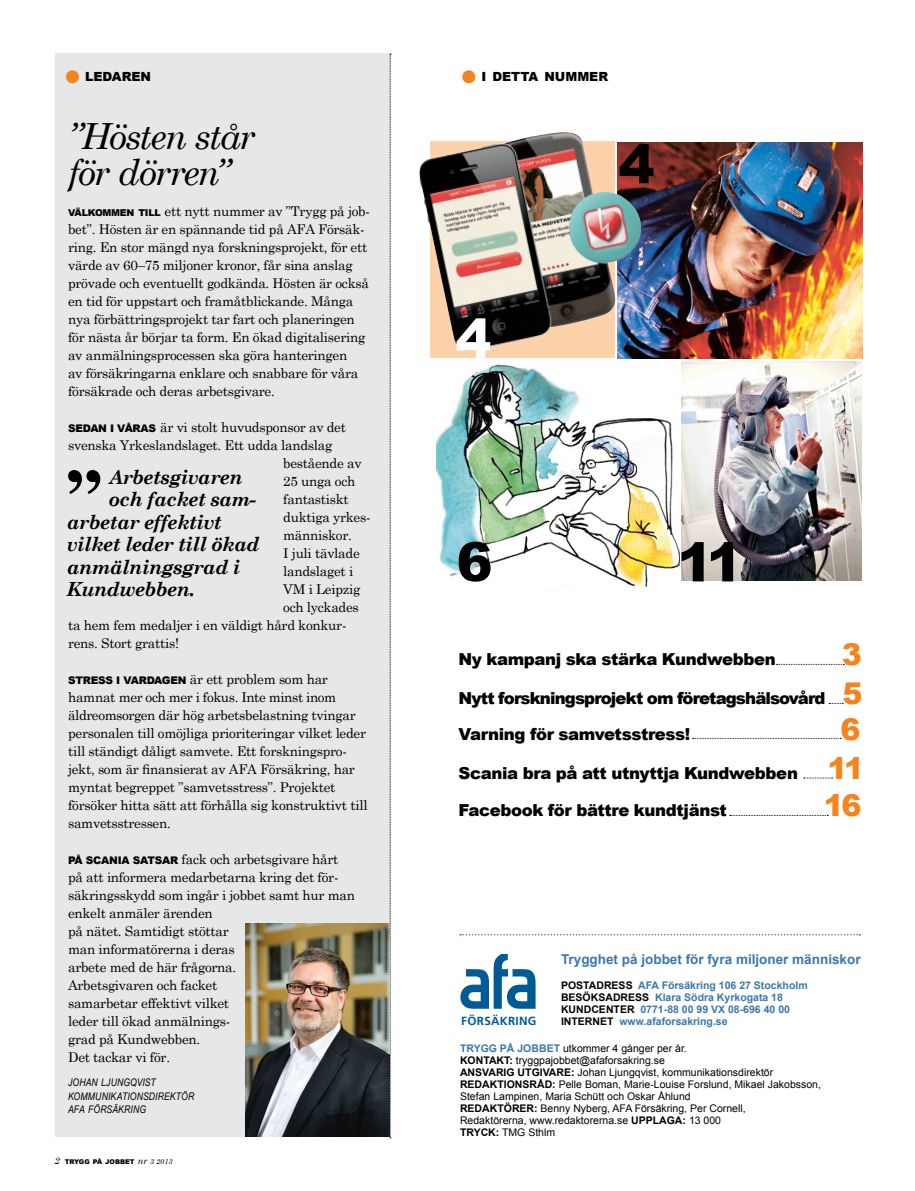
<style>
.page{position:relative;width:915px;height:1191px;background:#fff}
.page>*{position:absolute;margin:0;border:0;box-sizing:border-box;transform-origin:0 0}
.t1{font:900 54px "Arial";color:#000}
.t2{font:900 54px "Arial";color:#fff}
.t3{font:italic 36px/36px "Century Schoolbook";letter-spacing:-.05em;color:#000}
.t4{font:900 30px "Arial";color:#f5841f}
.t5{font:italic 700 19.5px "Century Schoolbook";letter-spacing:-.03em;color:#000}
.t6{font:900 16.5px/36px "Arial";letter-spacing:-.055em;color:#000}
.t7{font:13.5px/18px "Century Schoolbook";letter-spacing:-.02em;color:#000}
.t8{font:700 13.5px "Arial";color:#3b78ab}
.t9{font:900 12.6px "Arial";color:#000}
.t10{font:700 11.85px "Frutiger LT Std";letter-spacing:.02em;color:#005a96}
.t11{font:10.5px/12px "Arial";color:#000}
.t12{font:700 10.5px/12px "Arial";color:#3b78ab}
.t13{font:italic 10.5px/13.5px "Arial Narrow";letter-spacing:.01em;color:#000}
.t14{font:700 10.5px "Arial";color:#000}
.t15{font:900 6.45px "Arial";color:#000}
.s1{color:#f5841f}
.s2{font-family:"Arial";font-weight:900;font-size:9.45px}
.s3{font-family:"Arial";font-weight:900;font-size:10.5px}
.s4{font-size:30px;color:#f5841f}
.s5{color:#000}
.s6{font-weight:700}
.s7{font-family:"Century Schoolbook";font-weight:400;font-style:italic;font-size:9.3px}
.s8{font-family:"Century Schoolbook";font-weight:400;font-style:italic;font-size:7.2px}
</style>
<div class="page">
<div style="left:429px;top:141px;width:185px;height:216px;background:#fdd2ab"></div>
<div style="left:55px;top:53px;width:335px;height:1084px;background:#e6e7e8"></div>
<svg style="left:68px;top:470px;width:32px;height:24px"></svg>
<svg style="left:389px;top:54px;width:2px;height:1084px;background:#a9abab"></svg>
<svg style="left:460px;top:954px;width:75px;height:54px"></svg>
<svg style="left:460px;top:934px;width:400px;height:1px"></svg>
<img style="left:681px;top:361px;width:180px;height:220px">
<img style="left:436px;top:364px;width:243px;height:223px">
<img style="left:245px;top:923px;width:144px;height:213px">
<img style="left:617px;top:142px;width:244px;height:217px">
<svg style="left:729px;top:815px;width:99px;height:1px"></svg>
<svg style="left:776px;top:664px;width:68px;height:1px"></svg>
<svg style="left:828px;top:703px;width:15px;height:1px"></svg>
<svg style="left:692px;top:738px;width:148px;height:1px"></svg>
<svg style="left:803px;top:777px;width:29px;height:1px"></svg>
<img style="left:419px;top:132px;width:227px;height:220px">
<p class="t9" style="left:65px;top:70px;width:87px"><span class="s1">●</span> LEDAREN</p>
<p class="t9" style="left:461px;top:70px;width:148px"><span class="s1">●</span> I DETTA NUMMER</p>
<h2 class="t3" style="left:68px;top:117px;width:189px">”Hösten står för dörren”</h2>
<p class="t7" style="left:68px;top:202px;width:303px"><span class="s2">VÄLKOMMEN TILL</span> ett nytt nummer av ”Trygg på job&shy;bet”. Hösten är en spännande tid på AFA Försäk&shy;ring. En stor mängd nya forskningsprojekt, för ett värde av 60–75 miljoner kronor, får sina anslag prövade och eventuellt godkända. Hösten är också en tid för uppstart och framåtblickande. Många nya förbättringsprojekt tar fart och planeringen för nästa år börjar ta form. En ökad digitalisering av anmälningsprocessen ska göra hanteringen<br>av försäkringarna enklare och snabbare för våra försäkrade och deras arbetsgivare.</p>
<p class="t7" style="left:68px;top:418px;width:279px"><span class="s3">Sedan i våras</span> är vi stolt huvudsponsor av det</p>
<p class="t7" style="left:68px;top:436px;width:265px">svenska Yrkeslandslaget. Ett udda landslag</p>
<p class="t7" style="left:283px;top:454px;width:80px">bestående av</p>
<p class="t7" style="left:283px;top:472px;width:74px">25 unga och</p>
<p class="t7" style="left:283px;top:490px;width:67px">fantastiskt</p>
<p class="t7" style="left:283px;top:508px;width:89px">duktiga yrkes-</p>
<p class="t7" style="left:283px;top:526px;width:70px">människor.</p>
<p class="t7" style="left:283px;top:544px;width:78px">I juli tävlade</p>
<p class="t7" style="left:283px;top:562px;width:72px">landslaget i</p>
<p class="t7" style="left:283px;top:580px;width:79px">VM i Leipzig</p>
<p class="t7" style="left:283px;top:598px;width:77px">och lyckades</p>
<p class="t7" style="left:68px;top:616px;width:280px">ta hem fem medaljer i en väldigt hård konkur-</p>
<p class="t7" style="left:68px;top:634px;width:112px">rens. Stort grattis!</p>
<p class="t7" style="left:68px;top:670px;width:301px"><span class="s3">Stress i vardagen</span> är ett problem som har hamnat mer och mer i fokus. Inte minst inom äldreomsorgen där hög arbetsbelastning tvingar personalen till omöjliga prioriteringar vilket leder till ständigt dåligt samvete. Ett forskningspro&shy;jekt, som är finansierat av AFA Försäkring, har myntat begreppet ”samvetsstress”. Projektet försöker hitta sätt att förhålla sig konstruktivt till samvetsstressen.</p>
<p class="t7" style="left:68px;top:850px;width:288px"><span class="s3">På Scania satsar</span> fack och arbetsgivare hårt på att informera medarbetarna kring det för&shy;säkringsskydd som ingår i jobbet samt hur man enkelt anmäler ärenden<br>på nätet. Samtidigt stöttar<br>man informatörerna i deras<br>arbete med de här frågorna.<br>Arbetsgivaren och facket<br>samarbetar effektivt vilket<br>leder till ökad anmälnings-<br>grad på Kundwebben.<br>Det tackar vi för.</p>
<p class="t13" style="left:68px;top:1075px;width:128px">JOHAN LJUNGQVIST<br>KOMMUNIKATIONSDIREKTÖR<br>AFA FÖRSÄKRING</p>
<h1 class="t1" style="left:618px;top:134px;width:38px">4</h1>
<h1 class="t2" style="left:455px;top:308px;width:38px">4</h1>
<h3 class="t5" style="left:109px;top:464px;width:135px">Arbetsgivaren</h3>
<h3 class="t5" style="left:109px;top:487px;width:149px">och facket sam-</h3>
<h3 class="t5" style="left:67px;top:509px;width:156px">arbetar effektivt</h3>
<h3 class="t5" style="left:67px;top:532px;width:194px">vilket leder till ökad</h3>
<h3 class="t5" style="left:67px;top:554px;width:175px">anmälningsgrad i</h3>
<h3 class="t5" style="left:67px;top:577px;width:130px">Kundwebben.</h3>
<h1 class="t1" style="left:456px;top:531px;width:38px">6</h1>
<h1 class="t1" style="left:676px;top:532px;width:67px">11</h1>
<p class="t6" style="left:458px;top:641px;width:319px">Ny kampanj ska stärka Kundwebben</p>
<h3 class="t4" style="left:841px;top:637px;width:22px">3</h3>
<p class="t6" style="left:458px;top:680px;width:405px">Nytt forskningsprojekt om företagshälsovård <span class="s4">5<br></span>Varning för samvetsstress!</p>
<h3 class="t4" style="left:840px;top:712px;width:22px">6</h3>
<p class="t6" style="left:458px;top:755px;width:407px">Scania bra på att utnyttja Kundwebben <span class="s4">11</span></p>
<p class="t6" style="left:458px;top:792px;width:270px">Facebook för bättre kundtjänst</p>
<h3 class="t4" style="left:823px;top:789px;width:39px">16</h3>
<p class="t8" style="left:561px;top:950px;width:301px">Trygghet på jobbet för fyra miljoner människor</p>
<p class="t12" style="left:561px;top:980px;width:248px"><span class="s5">POSTADRESS</span> AFA Försäkring 106 27 Stockholm<br><span class="s5">BESÖKSADRESS</span> Klara Södra Kyrkogata 18<br><span class="s5">KUNDCENTER</span> 0771-88 00 99 VX 08-696 40 00</p>
<p class="t10" style="left:461px;top:1014px;width:77px">FÖRSÄKRING</p>
<p class="t12" style="left:561px;top:1016px;width:168px"><span class="s5">INTERNET</span> www.afaforsakring.se</p>
<p class="t12" style="left:460px;top:1042px;width:72px">Trygg på jobbet</p>
<p class="t11" style="left:563px;top:1042px;width:125px">utkommer 4 gånger per år.</p>
<p class="t14" style="left:460px;top:1053px;width:16px">Kontakt</p>
<p class="t11" style="left:509px;top:1054px;width:157px"><span class="s6">:</span> tryggpajobbet@afaforsakring.se</p>
<p class="t14" style="left:460px;top:1065px;width:15px">Ansvari</p>
<p class="t14" style="left:506px;top:1065px;width:41px">g utgivare</p>
<p class="t11" style="left:571px;top:1066px;width:203px"><span class="s6">:</span> Johan Ljungqvist, kommunikationsdirektör</p>
<p class="t14" style="left:460px;top:1077px;width:16px">Redaktionsr</p>
<p class="t11" style="left:460px;top:1078px;width:362px;text-indent:77px"><span class="s6">åd:</span> Pelle Boman, Marie-Louise Forslund, Mikael Jakobsson,<br>Stefan Lampinen, Maria Schütt och Oskar Åhlund</p>
<p class="t14" style="left:460px;top:1101px;width:16px">Redaktör</p>
<p class="t11" style="left:460px;top:1102px;width:287px;text-indent:59px"><span class="s6">ER:</span> Benny Nyberg, AFA Försäkring, Per Cornell,<br>Redaktörerna, www.redaktorerna.se <span class="s6">Upp laga:</span> 13 000<br><span class="s6">Tryck:</span> TMG Sthlm</p>
<p class="t15" style="left:54px;top:1158px;width:119px"><span class="s7">2</span> TRYGG PÅ JOBBET <span class="s7">nr</span> <span class="s8">3 2013</span></p>
</div>
